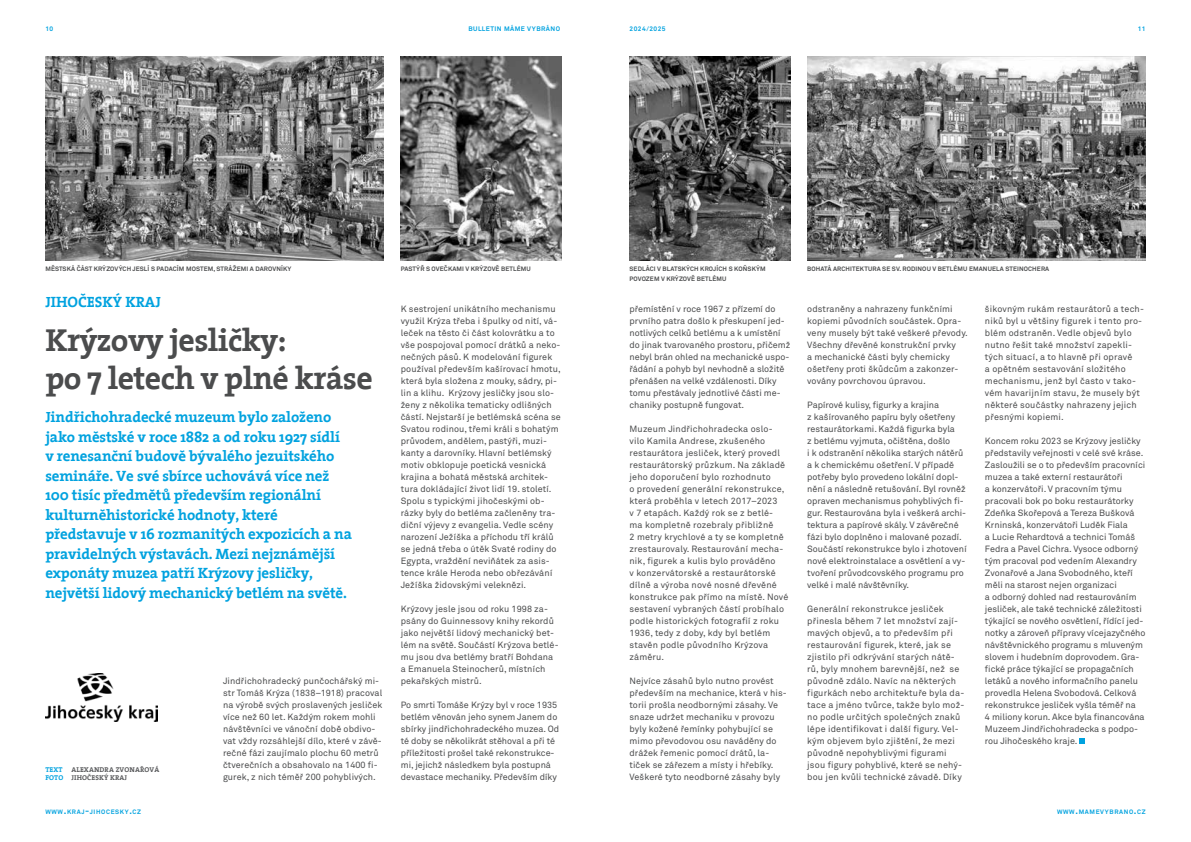
<style>
.page{position:relative;width:1191px;height:842px;background:#fff}
.page>*{position:absolute;margin:0;border:0;box-sizing:border-box;transform-origin:0 0}
.t1{font:700 32px/38px "The Serif";letter-spacing:-.02em;color:#4b4c4d}
.t2{font:700 15px/19.5px "The Serif";letter-spacing:-.01em;color:#00a2df}
.t3{font:9px/12px "Akkurat CE";letter-spacing:.01em;color:#4b4c4d}
.t4{font:700 7px/8.4px "The Serif";letter-spacing:.02em;color:#57585a}
.t5{font:700 7px "The Serif";color:#00a2df}
.t6{font:700 6.5px "Akkurat CE";letter-spacing:.07em;color:#00a2df}
.t7{font:700 6.3px "Akkurat CE";letter-spacing:.02em;color:#4b4c4d}
.t8{font:700 6.3px "Akkurat CE";letter-spacing:.1em;color:#00a2df}
.s1{color:#00a2df}
.s2{font-size:9px}
</style>
<div class="page">
<img style="left:401px;top:57px;width:160px;height:204px">
<img style="left:629px;top:57px;width:161px;height:204px">
<img style="left:807px;top:57px;width:338px;height:204px">
<img style="left:45px;top:57px;width:339px;height:204px">
<img style="left:45px;top:673px;width:113px;height:49px">
<svg style="left:1079px;top:738px;width:6px;height:6px"></svg>
<p class="t6" style="left:468px;top:24px;width:93px">BULLETIN MÁME VYBRÁNO</p>
<p class="t6" style="left:629px;top:24px;width:38px">2024/2025</p>
<p class="t6" style="left:45px;top:24px;width:9px">10</p>
<p class="t6" style="left:1137px;top:24px;width:9px">11</p>
<p class="t7" style="left:45px;top:265px;width:248px">MĚSTSKÁ ČÁST KRÝZOVÝCH JESLÍ S PADACÍM MOSTEM, STRÁŽEMI A DAROVNÍKY</p>
<p class="t7" style="left:401px;top:265px;width:132px">PASTÝŘ S OVEČKAMI V KRÝZOVĚ BETLÉMU</p>
<p class="t7" style="left:629px;top:265px;width:138px">SEDLÁCI V BLATSKÝCH KROJÍCH S KOŇSKÝM</p>
<p class="t7" style="left:807px;top:265px;width:243px">BOHATÁ ARCHITEKTURA SE SV. RODINOU V BETLÉMU EMANUELA STEINOCHERA</p>
<p class="t7" style="left:629px;top:275px;width:98px">POVOZEM V KRÝZOVĚ BETLÉMU</p>
<p class="t3" style="left:401px;top:303px;width:161px">K sestrojení unikátního mechanismu využil Krýza třeba i špulky od nití, vá&shy;leček na těsto či část kolovrátku a to vše pospojoval pomocí drátků a neko&shy;nečných pásů. K modelování figurek používal především kašírovací hmotu, která byla složena z mouky, sádry, pi&shy;lin a klihu. Krýzovy jesličky jsou slo&shy;ženy z několika tematicky odlišných částí. Nejstarší je betlémská scéna se Svatou rodinou, třemi králi s bohatým průvodem, andělem, pastýři, muzi&shy;kanty a darovníky. Hlavní betlémský motiv obklopuje poetická vesnická krajina a bohatá městská architek&shy;tura dokládající život lidí 19. století.<br>Spolu s typickými jihočeskými ob&shy;rázky byly do betléma začleněny tra&shy;diční výjevy z evangelia. Vedle scény narození Ježíška a příchodu tří králů se jedná třeba o útěk Svaté rodiny do Egypta, vraždění neviňátek za asis&shy;tence krále Heroda nebo obřezávání Ježíška židovskými veleknězi.</p>
<p class="t3" style="left:401px;top:603px;width:159px">Krýzovy jesle jsou od roku 1998 za&shy;psány do Guinnessovy knihy rekordů jako největší lidový mechanický bet&shy;lém na světě. Součástí Krýzova betlé&shy;mu jsou dva betlémy bratří Bohdana a Emanuela Steinocherů, místních pekařských mistrů.</p>
<p class="t3" style="left:401px;top:699px;width:160px">Po smrti Tomáše Krýzy byl v roce 1935 betlém věnován jeho synem Janem do sbírky jindřichohradeckého muzea. Od té doby se několikrát stěhoval a při té příležitosti prošel také rekonstrukce&shy;mi, jejichž následkem byla postupná devastace mechaniky. Především díky</p>
<h2 class="t2" style="left:45px;top:292px;width:117px">JIHOČESKÝ KRAJ</h2>
<p class="t3" style="left:985px;top:303px;width:160px">šikovným rukám restaurátorů a tech&shy;niků byl u většiny figurek i tento pro&shy;blém odstraněn. Vedle objevů bylo nutno řešit také množství zapekli&shy;tých situací, a to hlavně při opravě<br>a opětném sestavování složitého mechanismu, jenž byl často v tako&shy;vém havarijním stavu, že musely být některé součástky nahrazeny jejich přesnými kopiemi.</p>
<p class="t3" style="left:985px;top:435px;width:162px">Koncem roku 2023 se Krýzovy jesličky představily veřejnosti v celé své kráse.<br>Zasloužili se o to především pracovníci muzea a také externí restaurátoři<br>a konzervátoři. V pracovním týmu pracovali bok po boku restaurátorky Zdeňka Skořepová a Tereza Bušková Krninská, konzervátoři Luděk Fiala<br>a Lucie Rehardtová a technici Tomáš Fedra a Pavel Cichra. Vysoce odborný tým pracoval pod vedením Alexandry Zvonařové a Jana Svobodného, kteří měli na starost nejen organizaci<br>a odborný dohled nad restaurováním jesliček, ale také technické záležitosti týkající se nového osvětlení, řídící jed&shy;notky a zároveň přípravy vícejazyčného návštěvnického programu s mluveným slovem i hudebním doprovodem. Gra&shy;fické práce týkající se propagačních letáků a nového informačního panelu provedla Helena Svobodová. Celková rekonstrukce jesliček vyšla téměř na<br>4 miliony korun. Akce byla financována Muzeem Jindřichohradecka s podpo&shy;rou Jihočeského kraje.</p>
<p class="t3" style="left:807px;top:303px;width:162px">odstraněny a nahrazeny funkčními kopiemi původních součástek. Opra&shy;veny musely být také veškeré převody.<br>Všechny dřevěné konstrukční prvky<br>a mechanické části byly chemicky ošetřeny proti škůdcům a zakonzer&shy;vovány povrchovou úpravou.</p>
<p class="t3" style="left:807px;top:399px;width:161px">Papírové kulisy, figurky a krajina<br>z kašírovaného papíru byly ošetřeny restaurátorkami. Každá figurka byla<br>z betlému vyjmuta, očištěna, došlo<br>i k odstranění několika starých nátěrů a k chemickému ošetření. V případě potřeby bylo provedeno lokální dopl&shy;nění a následně retušování. Byl rovněž opraven mechanismus pohyblivých fi&shy;gur. Restaurována byla i veškerá archi&shy;tektura a papírové skály. V závěrečné fázi bylo doplněno i malované pozadí.<br>Součástí rekonstrukce bylo i zhotovení nové elektroinstalace a osvětlení a vy&shy;tvoření průvodcovského programu pro velké i malé návštěvníky.</p>
<p class="t3" style="left:807px;top:603px;width:159px">Generální rekonstrukce jesliček přinesla během 7 let množství zají&shy;mavých objevů, a to především při restaurování figurek, které, jak se zjistilo při odkrývání starých nátě&shy;rů, byly mnohem barevnější, než se původně zdálo. Navíc na některých figurkách nebo architektuře byla da&shy;tace a jméno tvůrce, takže bylo mož&shy;no podle určitých společných znaků lépe identifikovat i další figury. Vel&shy;kým objevem bylo zjištění, že mezi původně nepohyblivými figurami jsou figury pohyblivé, které se nehý&shy;bou jen kvůli technické závadě. Díky</p>
<p class="t3" style="left:629px;top:303px;width:162px">přemístění v roce 1967 z přízemí do prvního patra došlo k přeskupení jed&shy;notlivých celků betlému a k umístění do jinak tvarovaného prostoru, přičemž nebyl brán ohled na mechanické uspo&shy;řádání a pohyb byl nevhodně a složitě přenášen na velké vzdálenosti. Díky tomu přestávaly jednotlivé části me&shy;chaniky postupně fungovat.</p>
<p class="t3" style="left:629px;top:423px;width:160px">Muzeum Jindřichohradecka oslo&shy;vilo Kamila Andrese, zkušeného restaurátora jesliček, který provedl restaurátorský průzkum. Na základě jeho doporučení bylo rozhodnuto<br>o provedení generální rekonstrukce, která proběhla v letech 2017–2023<br>v 7 etapách. Každý rok se z betlé&shy;ma kompletně rozebraly přibližně<br>2 metry krychlové a ty se kompletně zrestaurovaly. Restaurování mecha&shy;nik, figurek a kulis bylo prováděno<br>v konzervátorské a restaurátorské dílně a výroba nové nosné dřevěné konstrukce pak přímo na místě. Nové sestavení vybraných částí probíhalo podle historických fotografií z roku 1936, tedy z doby, kdy byl betlém stavěn podle původního Krýzova záměru.</p>
<p class="t3" style="left:629px;top:675px;width:159px">Nejvíce zásahů bylo nutno provést především na mechanice, která v his&shy;torii prošla neodbornými zásahy. Ve snaze udržet mechaniku v provozu byly kožené řemínky pohybující se mimo převodovou osu naváděny do drážek řemenic pomocí drátů, la&shy;tiček se zářezem a místy i hřebíky.<br>Veškeré tyto neodborné zásahy byly</p>
<h1 class="t1" style="left:45px;top:320px;width:329px">Krýzovy jesličky:<br>po 7 letech v plné kráse</h1>
<p class="t2" style="left:45px;top:407px;width:308px">Jindřichohradecké muzeum bylo založeno jako městské v roce 1882 a od roku 1927 sídlí v renesanční budově bývalého jezuitského semináře. Ve své sbírce uchovává více než 100 tisíc předmětů především regionální kulturněhistorické hodnoty, které představuje v 16 rozmanitých expozicích a na pravidelných výstavách. Mezi nejznámější exponáty muzea patří Krýzovy jesličky, největší lidový mechanický betlém na světě.</p>
<p class="t3" style="left:223px;top:675px;width:161px">Jindřichohradecký punčochářský mi&shy;str Tomáš Krýza (1838–1918) pracoval na výrobě svých proslavených jesliček více než 60 let. Každým rokem mohli návštěvníci ve vánoční době obdivo&shy;vat vždy rozsáhlejší dílo, které v závě&shy;rečné fázi zaujímalo plochu 60 metrů čtverečních a obsahovalo na 1400 fi&shy;gurek, z nich téměř 200 pohyblivých.</p>
<p class="t4" style="left:45px;top:765px;width:115px;text-indent:26px">ALEXANDRA ZVONAŘOVÁ<br><span class="s1">FOTO</span> JIHOČESKÝ KRAJ</p>
<p class="t5" style="left:45px;top:763px;width:19px">TEXT</p>
<p class="t8" style="left:45px;top:808px;width:97px">WWW<span class="s2">.</span>KRAJ<span class="s2">-</span>JIHOCESKY<span class="s2">.</span>CZ</p>
<p class="t8" style="left:1057px;top:808px;width:90px">WWW<span class="s2">.</span>MAMEVYBRANO<span class="s2">.</span>CZ</p>
</div>
